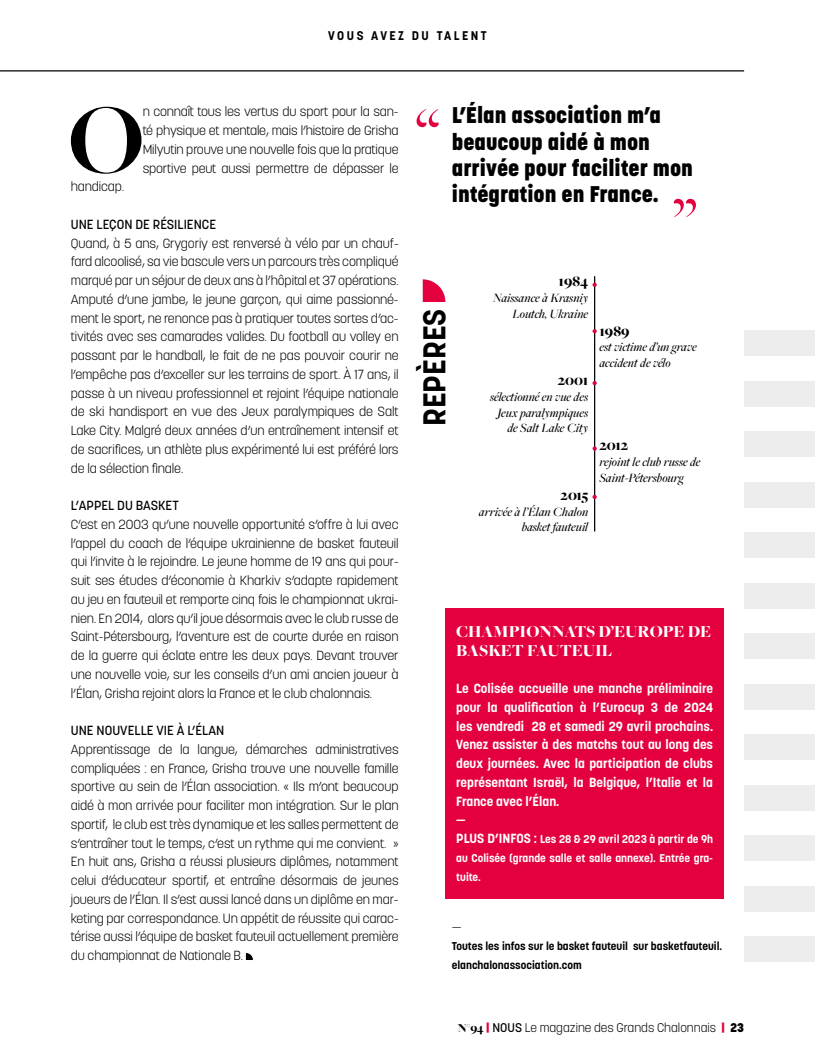
<style>
.page{position:relative;width:815px;height:1063px;background:#fff}
.page>*{position:absolute;margin:0;border:0;box-sizing:border-box;transform-origin:0 0}
.t1{font:700 103.12px "Freight Big Pro";color:#000}
.t2{font:300 90px "Freight Big Pro";color:#e4003f}
.t3{font:700 31.25px "Korolev";color:#000}
.t4{font:800 22.5px/26.2px "Korolev";color:#000}
.t5{font:900 17.5px/18.8px "Freight Big Pro";color:#fff}
.t6{font:900 15px "Freight Big Pro";color:#000}
.t7{font:300 13.12px/18.8px "Korolev";letter-spacing:-.01em;color:#000;text-align:justify}
.t8{font:700 13.12px/18.8px "Korolev";color:#fff}
.t9{font:italic 500 13.12px/15.8px "Freight Big Pro";color:#000;text-align:right}
.t10{font:500 13.12px "Korolev";color:#000}
.t11{font:300 12.5px "Korolev";color:#000}
.t12{font:700 12.5px "Korolev";letter-spacing:.2em;color:#000}
.t13{font:700 11.25px/18.8px "Korolev";color:#fff;text-align:justify}
.t14{font:700 11.25px/18.8px "Korolev";color:#000}
.s1{font-size:13.12px}
.s2{font-family:"Freight Big Pro";font-weight:900}
.s3{font-weight:800;color:#e4003f}
.s4{font-weight:500}
.s5{font-weight:800}
</style>
<div class="page">
<hr style="left:0;top:70px;width:744px;height:1px;background:#000">
<svg style="left:246px;top:953px;width:7px;height:7px"></svg>
<div style="left:744px;top:330px;width:71px;height:26px;background:#ededed"></div>
<div style="left:744px;top:381px;width:71px;height:26px;background:#ededed"></div>
<div style="left:744px;top:431px;width:71px;height:26px;background:#ededed"></div>
<div style="left:744px;top:482px;width:71px;height:26px;background:#ededed"></div>
<div style="left:744px;top:532px;width:71px;height:26px;background:#ededed"></div>
<div style="left:744px;top:583px;width:71px;height:26px;background:#ededed"></div>
<div style="left:744px;top:633px;width:71px;height:26px;background:#ededed"></div>
<div style="left:744px;top:684px;width:71px;height:26px;background:#ededed"></div>
<div style="left:744px;top:734px;width:71px;height:26px;background:#ededed"></div>
<div style="left:744px;top:785px;width:71px;height:26px;background:#ededed"></div>
<div style="left:744px;top:835px;width:71px;height:26px;background:#ededed"></div>
<div style="left:744px;top:886px;width:71px;height:26px;background:#ededed"></div>
<div style="left:744px;top:936px;width:71px;height:26px;background:#ededed"></div>
<hr style="left:594px;top:276px;width:1px;height:255px;background:#000">
<svg style="left:592px;top:283px;width:5px;height:4px"></svg>
<svg style="left:592px;top:329px;width:5px;height:4px"></svg>
<svg style="left:592px;top:381px;width:5px;height:4px"></svg>
<svg style="left:592px;top:446px;width:5px;height:5px"></svg>
<svg style="left:592px;top:495px;width:5px;height:4px"></svg>
<svg style="left:423px;top:279px;width:22px;height:23px"></svg>
<div style="left:446px;top:608px;width:278px;height:291px;background:#e4003f"></div>
<p class="t12" style="left:328px;top:28px;width:160px">VOUS AVEZ DU TALENT</p>
<h1 class="t1" style="left:68px;top:72px;width:78px">O</h1>
<p class="t7" style="left:143px;top:102px;width:257px">n connaît tous les vertus du sport pour la san&shy;té physique et mentale, mais l’histoire de Grisha Milyutin prouve une nouvelle fois que la pratique sportive peut aussi permettre de dépasser le</p>
<p class="t7" style="left:71px;top:177px;width:55px">handicap.</p>
<p class="t10" style="left:71px;top:216px;width:147px">UNE LEÇON DE RÉSILIENCE</p>
<p class="t7" style="left:71px;top:234px;width:329px">Quand, à 5 ans, Grygoriy est renversé à vélo par un chauf&shy;fard alcoolisé, sa vie bascule vers un parcours très compliqué marqué par un séjour de deux ans à l’hôpital et 37 opérations.<br>Amputé d’une jambe, le jeune garçon, qui aime passionné&shy;ment le sport, ne renonce pas à pratiquer toutes sortes d’ac&shy;tivités avec ses camarades valides. Du football au volley en passant par le handball, le fait de ne pas pouvoir courir ne l’empêche pas d’exceller sur les terrains de sport. À 17 ans, il passe à un niveau professionnel et rejoint l’équipe nationale de ski handisport en vue des Jeux paralympiques de Salt Lake City. Malgré deux années d’un entraînement intensif et de sacrifices, un athlète plus expérimenté lui est préféré lors de la sélection finale.</p>
<p class="t10" style="left:71px;top:497px;width:110px">L’APPEL DU BASKET</p>
<p class="t7" style="left:71px;top:515px;width:329px">C’est en 2003 qu’une nouvelle opportunité s’offre à lui avec l’appel du coach de l’équipe ukrainienne de basket fauteuil qui l’invite à le rejoindre. Le jeune homme de 19 ans qui pour&shy;suit ses études d’économie à Kharkiv s’adapte rapidement au jeu en fauteuil et remporte cinq fois le championnat ukrai&shy;nien. En 2014, alors qu’il joue désormais avec le club russe de Saint-Pétersbourg, l’aventure est de courte durée en raison de la guerre qui éclate entre les deux pays. Devant trouver une nouvelle voie, sur les conseils d’un ami ancien joueur à l’Élan, Grisha rejoint alors la France et le club chalonnais.</p>
<p class="t10" style="left:71px;top:722px;width:155px">UNE NOUVELLE VIE À L’ÉLAN</p>
<p class="t7" style="left:71px;top:740px;width:329px">Apprentissage de la langue, démarches administratives compliquées : en France, Grisha trouve une nouvelle famille sportive au sein de l’Élan association. « Ils m’ont beaucoup aidé à mon arrivée pour faciliter mon intégration. Sur le plan sportif, le club est très dynamique et les salles permettent de s’entraîner tout le temps, c’est un rythme qui me convient. » En huit ans, Grisha a réussi plusieurs diplômes, notamment celui d’éducateur sportif, et entraîne désormais de jeunes joueurs de l’Élan. Il s’est aussi lancé dans un diplôme en mar&shy;keting par correspondance. Un appétit de réussite qui carac&shy;térise aussi l’équipe de basket fauteuil actuellement première du championnat de Nationale B.</p>
<h2 class="t2" style="left:415px;top:80px;width:27px">“</h2>
<h3 class="t4" style="left:452px;top:102px;width:243px">L’Élan association m’a beaucoup aidé à mon arrivée pour faciliter mon intégration en France.</h3>
<h2 class="t2" style="left:698px;top:246px;width:27px;rotate:-180deg">“</h2>
<h3 class="t3" style="left:415px;top:426px;width:119px;rotate:-90deg">REPÈRES</h3>
<p class="t6" style="left:559px;top:271px;width:31px">1984</p>
<p class="t9" style="left:493px;top:289px;width:97px">Naissance à Krasniy<br>Loutch, Ukraine</p>
<p class="t6" style="left:558px;top:370px;width:32px">2001</p>
<p class="t9" style="left:490px;top:388px;width:99px">sélectionné en vue des<br>Jeux paralympiques de Salt Lake City</p>
<p class="t6" style="left:561px;top:485px;width:29px">2015</p>
<p class="t9" style="left:479px;top:503px;width:111px">arrivée à l’Élan Chalon basket fauteuil</p>
<p class="t6" style="left:599px;top:321px;width:32px">1989</p>
<p class="t9" style="left:599px;top:339px;width:99px;text-align:left">est victime d’un grave accident de vélo</p>
<p class="t6" style="left:599px;top:436px;width:30px">2012</p>
<p class="t9" style="left:599px;top:454px;width:103px;text-align:left">rejoint le club russe de<br>Saint-Pétersbourg</p>
<h3 class="t5" style="left:456px;top:622px;width:256px">CHAMPIONNATS D’EUROPE DE<br>BASKET FAUTEUIL</h3>
<p class="t8" style="left:456px;top:679px;width:258px">Le Colisée accueille une manche préliminaire pour la qualification à l’Eurocup 3 de 2024 les vendredi 28 et samedi 29 avril prochains.<br>Venez assister à des matchs tout au long des deux journées. Avec la participation de clubs représentant Israël, la Belgique, l’Italie et la France avec l’Élan.<br>—</p>
<p class="t13" style="left:456px;top:830px;width:258px"><span class="s1">PLUS D’INFOS :</span> Les 28 &amp; 29 avril 2023 à partir de 9h au Colisée (grande salle et salle annexe). Entrée gra&shy;tuite.</p>
<p class="t7" style="left:452px;top:917px;width:11px">—</p>
<p class="t14" style="left:452px;top:937px;width:272px">Toutes les infos sur le basket fauteuil sur basketfauteuil. elanchalonassociation.com</p>
<p class="t11" style="left:458px;top:1020px;width:288px"><span class="s2">N°94</span> <span class="s3">|</span> <span class="s4">NOUS</span> Le magazine des Grands Chalonnais <span class="s3">|</span> <span class="s5">23</span></p>
</div>
